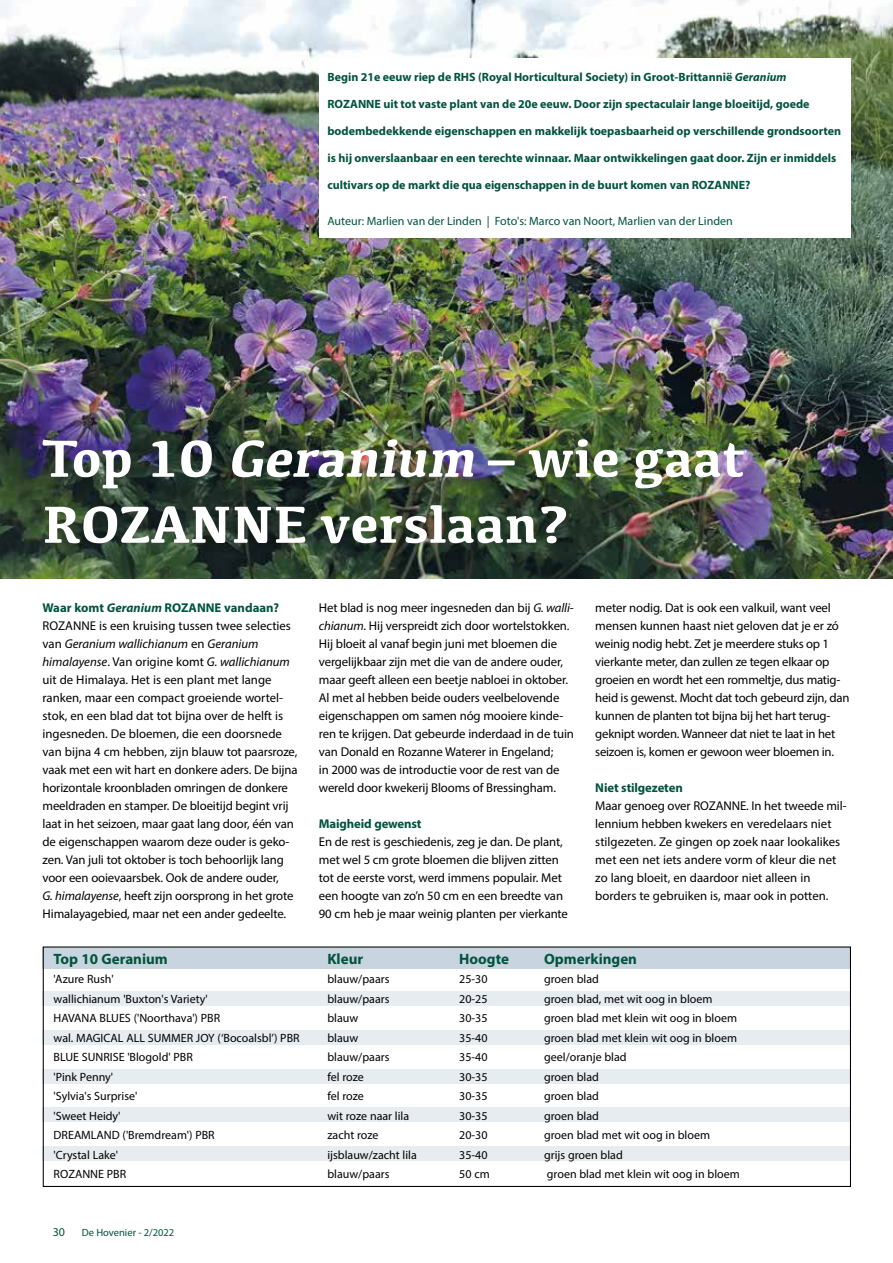
<style>
.page{position:relative;width:893px;height:1263px;background:#fff}
.page>*{position:absolute;margin:0;border:0;box-sizing:border-box;transform-origin:0 0}
.t1{font:700 54px/66px "Kefa";color:#fff}
.t2{font:700 15px "Myriad Pro";color:#00543d}
.t3{font:12.75px/18px "Myriad Pro";letter-spacing:-.01em;color:#000}
.t4{font:700 12.75px "Myriad Pro";letter-spacing:-.01em;color:#00533d}
.t5{font:12px/19.5px "Myriad Pro";color:#000}
.t6{font:700 12px "Myriad Pro";color:#00533d}
.t7{font:12px "Myriad Pro";color:#00533d}
.t8{font:10.5px "Myriad Pro";color:#00533d}
.s1{font-style:italic}
.s2{font-weight:700;color:#00533d}
.s3{font-weight:700;font-style:italic;color:#00533d}
</style>
<div class="page">
<div style="left:43px;top:947px;width:807px;height:21px;background:#c8d4df"></div>
<div style="left:43px;top:991px;width:807px;height:14px;background:#e7ecf1"></div>
<div style="left:43px;top:1030px;width:807px;height:15px;background:#e7ecf1"></div>
<div style="left:43px;top:1069px;width:807px;height:15px;background:#e7ecf1"></div>
<div style="left:43px;top:1107px;width:807px;height:15px;background:#e7ecf1"></div>
<div style="left:43px;top:1147px;width:807px;height:14px;background:#e7ecf1"></div>
<img style="left:0;top:0;width:893px;height:579px">
<div style="left:319px;top:58px;width:531px;height:179px;background:#fff"></div>
<div style="left:43px;top:946px;width:808px;height:241px;border:1px solid #000"></div>
<p class="t6" style="left:327px;top:69px;width:461px">Begin 21e eeuw riep de RHS (Royal Horticultural Society) in Groot-Brittannië <span class="s1">Geranium</span></p>
<p class="t6" style="left:327px;top:96px;width:484px">ROZANNE uit tot vaste plant van de 20e eeuw. Door zijn spectaculair lange bloeitijd, goede</p>
<p class="t6" style="left:327px;top:123px;width:515px">bodembedekkende eigenschappen en makkelijk toepasbaarheid op verschillende grondsoorten</p>
<p class="t6" style="left:327px;top:150px;width:510px">is hij onverslaanbaar en een terechte winnaar. Maar ontwikkelingen gaat door. Zijn er inmiddels</p>
<p class="t6" style="left:327px;top:177px;width:425px">cultivars op de markt die qua eigenschappen in de buurt komen van ROZANNE?</p>
<p class="t7" style="left:327px;top:214px;width:407px">Auteur: Marlien van der Linden | Foto's: Marco van Noort, Marlien van der Linden</p>
<h1 class="t1" style="left:43px;top:423px;width:704px">Top 10 <span class="s1">Geranium</span> – wie gaat<br>ROZANNE verslaan?</h1>
<p class="t3" style="left:43px;top:599px;width:257px"><span class="s2">Waar komt</span> <span class="s3">Geranium</span> <span class="s2">ROZANNE vandaan?<br></span>ROZANNE is een kruising tussen twee selecties van <span class="s1">Geranium wallichianum</span> en <span class="s1">Geranium himalayense</span>. Van origine komt <span class="s1">G. wallichianum </span>uit de Himalaya. Het is een plant met lange ranken, maar een compact groeiende wortel&shy;stok, en een blad dat tot bijna over de helft is ingesneden. De bloemen, die een doorsnede van bijna 4 cm hebben, zijn blauw tot paarsroze, vaak met een wit hart en donkere aders. De bijna horizontale kroonbladen omringen de donkere meeldraden en stamper. De bloeitijd begint vrij laat in het seizoen, maar gaat lang door, één van de eigenschappen waarom deze ouder is geko&shy;zen. Van juli tot oktober is toch behoorlijk lang voor een ooievaarsbek. Ook de andere ouder,<br><span class="s1">G. himalayense</span>, heeft zijn oorsprong in het grote Himalayagebied, maar net een ander gedeelte.</p>
<p class="t3" style="left:319px;top:599px;width:257px">Het blad is nog meer ingesneden dan bij <span class="s1">G. walli&shy;chianum</span>. Hij verspreidt zich door wortelstokken.<br>Hij bloeit al vanaf begin juni met bloemen die vergelijkbaar zijn met die van de andere ouder, maar geeft alleen een beetje nabloei in oktober.<br>Al met al hebben beide ouders veelbelovende eigenschappen om samen nóg mooiere kinde&shy;ren te krijgen. Dat gebeurde inderdaad in de tuin van Donald en Rozanne Waterer in Engeland;<br>in 2000 was de introductie voor de rest van de wereld door kwekerij Blooms of Bressingham.</p>
<p class="t4" style="left:319px;top:815px;width:104px">Maigheid gewenst</p>
<p class="t3" style="left:319px;top:833px;width:251px">En de rest is geschiedenis, zeg je dan. De plant, met wel 5 cm grote bloemen die blijven zitten tot de eerste vorst, werd immens populair. Met een hoogte van zo’n 50 cm en een breedte van 90 cm heb je maar weinig planten per vierkante</p>
<p class="t3" style="left:595px;top:599px;width:256px">meter nodig. Dat is ook een valkuil, want veel mensen kunnen haast niet geloven dat je er zó weinig nodig hebt. Zet je meerdere stuks op 1 vierkante meter, dan zullen ze tegen elkaar op groeien en wordt het een rommeltje, dus matig&shy;heid is gewenst. Mocht dat toch gebeurd zijn, dan kunnen de planten tot bijna bij het hart terug&shy;geknipt worden. Wanneer dat niet te laat in het seizoen is, komen er gewoon weer bloemen in.</p>
<p class="t4" style="left:595px;top:780px;width:89px">Niet stilgezeten</p>
<p class="t3" style="left:595px;top:797px;width:253px">Maar genoeg over ROZANNE. In het tweede mil&shy;lennium hebben kwekers en veredelaars niet stilgezeten. Ze gingen op zoek naar lookalikes met een net iets andere vorm of kleur die net zo lang bloeit, en daardoor niet alleen in borders te gebruiken is, maar ook in potten.</p>
<p class="t2" style="left:54px;top:949px;width:116px">Top 10 Geranium</p>
<p class="t5" style="left:54px;top:969px;width:247px">'Azure Rush'<br>wallichianum 'Buxton's Variety'<br>HAVANA BLUES ('Noorthava') PBR<br>wal. MAGICAL ALL SUMMER JOY (‘Bocoalsbl’) PBR<br>BLUE SUNRISE 'Blogold' PBR<br>'Pink Penny'<br>'Sylvia's Surprise'<br>'Sweet Heidy'<br>DREAMLAND ('Bremdream') PBR<br>'Crystal Lake'<br>ROZANNE PBR</p>
<p class="t7" style="left:53px;top:1224px;width:14px">30</p>
<p class="t8" style="left:82px;top:1226px;width:94px">De Hovenier - 2/2022</p>
<p class="t2" style="left:327px;top:949px;width:37px">Kleur</p>
<p class="t5" style="left:327px;top:969px;width:91px">blauw/paars blauw/paars blauw<br>blauw blauw/paars<br>fel roze<br>fel roze<br>wit roze naar lila zacht roze ijsblauw/zacht lila blauw/paars</p>
<p class="t2" style="left:459px;top:949px;width:51px">Hoogte</p>
<p class="t5" style="left:459px;top:969px;width:32px">25-30<br>20-25<br>30-35<br>35-40<br>35-40<br>30-35<br>30-35<br>30-35<br>20-30<br>35-40<br>50 cm</p>
<p class="t2" style="left:544px;top:949px;width:94px">Opmerkingen</p>
<p class="t5" style="left:544px;top:969px;width:197px">groen blad<br>groen blad, met wit oog in bloem groen blad met klein wit oog in bloem groen blad met klein wit oog in bloem geel/oranje blad<br>groen blad<br>groen blad<br>groen blad<br>groen blad met wit oog in bloem<br>grijs groen blad<br>groen blad met klein wit oog in bloem</p>
</div>
